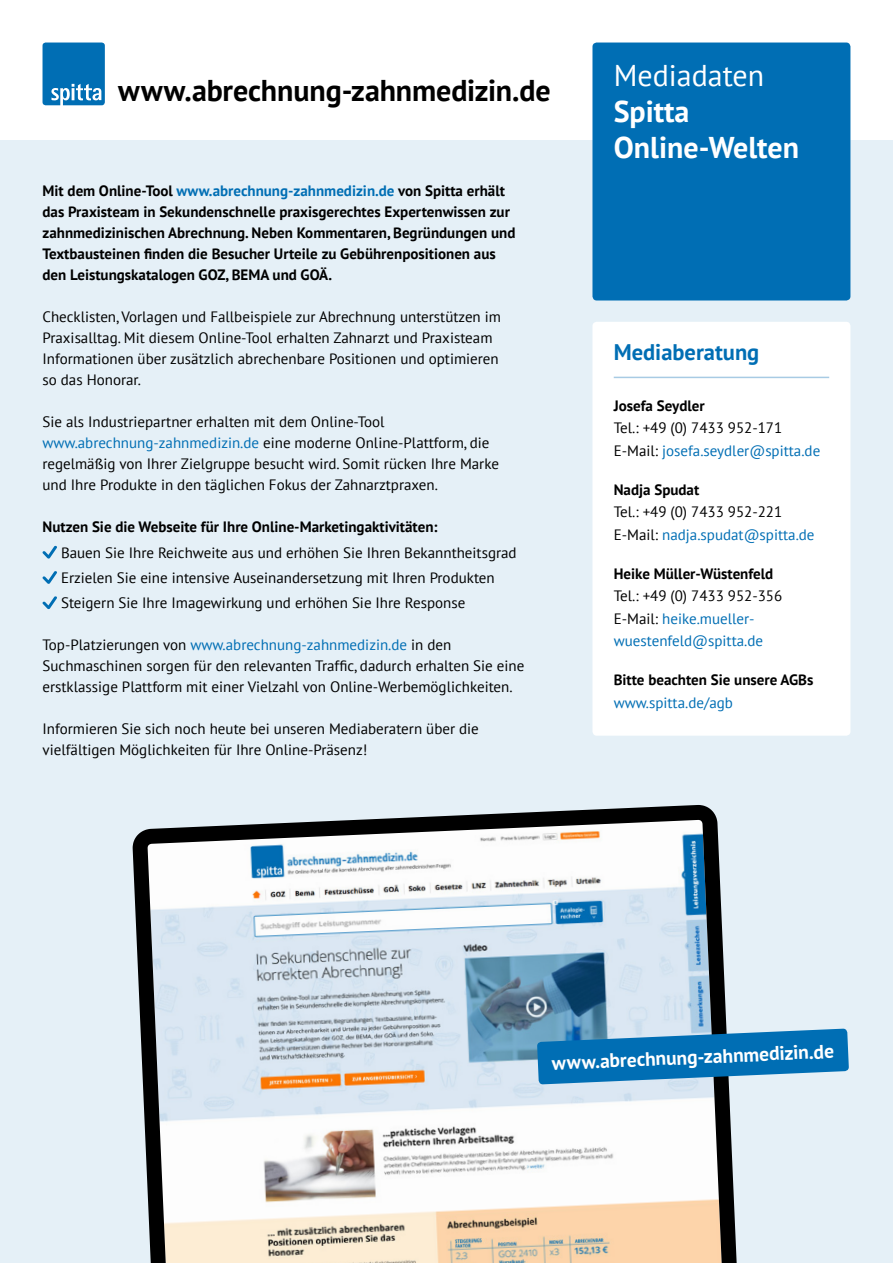
<style>
.page{position:relative;width:893px;height:1263px;background:#fff}
.page>*{position:absolute;margin:0;border:0;box-sizing:border-box;transform-origin:0 0}
.t1{font:700 30px "PT Sans";letter-spacing:-.005em;color:#000}
.t2{font:700 30px/36px "PT Sans";color:#fff}
.t3{font:30px "PT Sans";color:#fff}
.t4{font:700 22.5px "PT Sans";color:#006eb4}
.t5{font:700 19.5px "PT Sans";color:#fff}
.t6{font:15px/21px "PT Sans";color:#000}
.t7{font:700 15px/21px "PT Sans";color:#000}
.t8{font:15px/22.5px "PT Sans";color:#006eb4}
.s1{color:#006eb4}
.s2{color:#000}
</style>
<div class="page">
<div style="left:0;top:140px;width:893px;height:1123px;background:#e5f0f7"></div>
<div style="left:592px;top:43px;width:258px;height:257px;background:#006eb4;border-radius:4px"></div>
<div style="left:592px;top:322px;width:258px;height:414px;background:#fff;border-radius:4px"></div>
<hr style="left:614px;top:377px;width:215px;height:1px;background:#a8cbe4">
<svg style="left:136px;top:812px;width:601px;height:451px"></svg>
<svg style="left:43px;top:43px;width:62px;height:62px;background:#187cbb"></svg>
<svg style="left:42px;top:546px;width:15px;height:13px"></svg>
<svg style="left:42px;top:571px;width:15px;height:13px"></svg>
<svg style="left:42px;top:596px;width:15px;height:13px"></svg>
<svg style="left:537px;top:1028px;width:312px;height:56px;background:#2d85bd"></svg>
<h1 class="t1" style="left:118px;top:71px;width:434px">www.abrechnung-zahnmedizin.de</h1>
<p class="t7" style="left:43px;top:180px;width:474px">Mit dem Online-Tool <span class="s1">www.abrechnung-zahnmedizin.de</span> von Spitta erhält das Praxisteam in Sekundenschnelle praxisgerechtes Expertenwissen zur zahnmedizinischen Abrechnung. Neben Kommentaren, Begründungen und Textbausteinen finden die Besucher Urteile zu Gebührenpositionen aus den Leistungskatalogen GOZ, BEMA und GOÄ.</p>
<p class="t6" style="left:43px;top:306px;width:460px">Checklisten, Vorlagen und Fallbeispiele zur Abrechnung unterstützen im Praxisalltag. Mit diesem Online-Tool erhalten Zahnarzt und Praxisteam Informationen über zusätzlich abrechenbare Positionen und optimieren so das Honorar.</p>
<p class="t6" style="left:43px;top:411px;width:458px">Sie als Industriepartner erhalten mit dem Online-Tool <span class="s1">www.abrechnung-zahnmedizin.de</span> eine moderne Online-Plattform, die regelmäßig von Ihrer Zielgruppe besucht wird. Somit rücken Ihre Marke und Ihre Produkte in den täglichen Fokus der Zahnarztpraxen.</p>
<p class="t7" style="left:43px;top:516px;width:397px">Nutzen Sie die Webseite für Ihre Online-Marketingaktivitäten:</p>
<p class="t6" style="left:61px;top:539px;width:457px;line-height:25.2px">Bauen Sie Ihre Reichweite aus und erhöhen Sie Ihren Bekanntheitsgrad<br>Erzielen Sie eine intensive Auseinandersetzung mit Ihren Produkten<br>Steigern Sie Ihre Imagewirkung und erhöhen Sie Ihre Response</p>
<p class="t6" style="left:43px;top:634px;width:483px">Top-Platzierungen von <span class="s1">www.abrechnung-zahnmedizin.de</span> in den<br>Suchmaschinen sorgen für den relevanten Traffic, dadurch erhalten Sie eine erstklassige Plattform mit einer Vielzahl von Online-Werbemöglichkeiten.</p>
<p class="t6" style="left:43px;top:718px;width:438px">Informieren Sie sich noch heute bei unseren Mediaberatern über die vielfältigen Möglichkeiten für Ihre Online-Präsenz!</p>
<h1 class="t3" style="left:614px;top:56px;width:152px">Mediadaten</h1>
<h1 class="t2" style="left:614px;top:93px;width:187px">Spitta<br>Online-Welten</h1>
<h2 class="t4" style="left:614px;top:337px;width:147px">Mediaberatung</h2>
<p class="t7" style="left:614px;top:395px;width:92px">Josefa Seydler</p>
<p class="t6" style="left:614px;top:417px;width:208px;line-height:22.5px">Tel.: +49 (0) 7433 952-171<br>E-Mail: <span class="s1">josefa.seydler@spitta.de</span></p>
<p class="t7" style="left:614px;top:479px;width:87px">Nadja Spudat</p>
<p class="t6" style="left:614px;top:501px;width:202px;line-height:22.5px">Tel.: +49 (0) 7433 952-221<br>E-Mail: <span class="s1">nadja.spudat@spitta.de</span></p>
<p class="t7" style="left:614px;top:563px;width:161px">Heike Müller-Wüstenfeld</p>
<p class="t8" style="left:614px;top:585px;width:170px"><span class="s2">Tel.: +49 (0) 7433 952-356<br>E-Mail:</span> heike.mueller&shy;wuestenfeld@spitta.de</p>
<p class="t7" style="left:614px;top:669px;width:201px">Bitte beachten Sie unsere AGBs</p>
<p class="t8" style="left:614px;top:691px;width:121px">www.spitta.de/agb</p>
<h3 class="t5" style="left:551px;top:1051px;width:284px;rotate:-3deg">www.abrechnung-zahnmedizin.de</h3>
</div>
